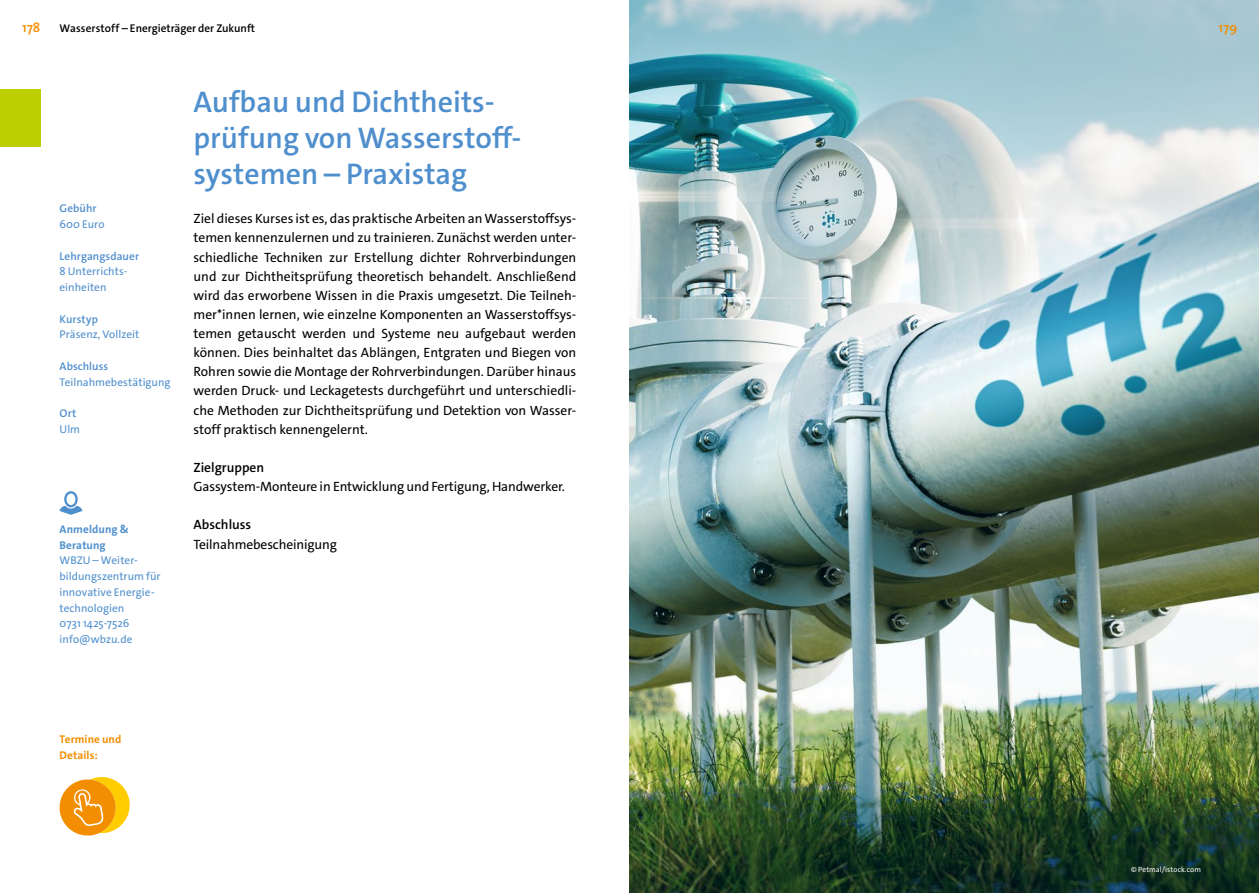
<style>
.page{position:relative;width:1259px;height:893px;background:#fff}
.page>*{position:absolute;margin:0;border:0;box-sizing:border-box;transform-origin:0 0}
.t1{font:600 30px/36px "The Sans C4 s";color:#4f8fcd}
.t2{font:13.5px/19.2px "The Sans C4 s";letter-spacing:-.01em;color:#000;text-align:justify}
.t3{font:600 13.5px "The Sans C4 s";color:#000}
.t4{font:600 13.5px "The Sans C4 s";color:#f28e00}
.t5{font:11.25px/15.8px "The Sans C4 s";letter-spacing:.005em;color:#4f8fcd}
.t6{font:600 11.25px "The Sans C4 s";letter-spacing:.01em;color:#4f8fcd}
.t7{font:600 11.25px "The Sans C4 s";color:#000}
.t8{font:700 11.25px/15.8px "The Sans B W7";letter-spacing:.01em;color:#4f8fcd}
.t9{font:700 11.25px/15.8px "The Sans";letter-spacing:.01em;color:#f28e00}
.t10{font:7.5px "The Sans C4 s";letter-spacing:.01em;color:#fff}
</style>
<div class="page">
<img style="left:629px;top:0;width:630px;height:893px">
<div style="left:0;top:90px;width:40px;height:57px;background:#bccf00"></div>
<svg style="left:60px;top:491px;width:22px;height:24px"></svg>
<svg style="left:59px;top:777px;width:71px;height:59px"></svg>
<p class="t4" style="left:22px;top:19px;width:20px">178</p>
<p class="t4" style="left:1218px;top:19px;width:20px">179</p>
<p class="t7" style="left:60px;top:21px;width:197px">Wasserstoff – Energieträger der Zukunft</p>
<p class="t6" style="left:60px;top:201px;width:38px">Gebühr</p>
<p class="t5" style="left:60px;top:217px;width:46px">600 Euro</p>
<p class="t6" style="left:60px;top:249px;width:81px">Lehrgangsdauer</p>
<p class="t5" style="left:60px;top:264px;width:70px">8 Unterrichts&shy;einheiten</p>
<p class="t6" style="left:60px;top:312px;width:40px">Kurstyp</p>
<p class="t5" style="left:60px;top:327px;width:81px">Präsenz, Vollzeit</p>
<p class="t6" style="left:60px;top:359px;width:50px">Abschluss</p>
<p class="t5" style="left:60px;top:374px;width:112px">Teilnahmebestätigung</p>
<p class="t6" style="left:60px;top:406px;width:18px">Ort</p>
<p class="t5" style="left:60px;top:421px;width:22px">Ulm</p>
<p class="t8" style="left:60px;top:521px;width:71px">Anmeldung &amp;<br>Beratung</p>
<p class="t5" style="left:60px;top:553px;width:103px">WBZU – Weiter&shy;bildungszentrum für innovative Energie&shy;technologien<br>0731 1425-7526 info@wbzu.de</p>
<h1 class="t1" style="left:193px;top:84px;width:329px">Aufbau und Dichtheits&shy;prüfung von Wasserstoff&shy;systemen – Praxistag</h1>
<p class="t2" style="left:193px;top:209px;width:384px">Ziel dieses Kurses ist es, das praktische Arbeiten an Wasserstoffsys&shy;temen kennenzulernen und zu trainieren. Zunächst werden unter&shy;schiedliche Techniken zur Erstellung dichter Rohrverbindungen und zur Dichtheitsprüfung theoretisch behandelt. Anschließend wird das erworbene Wissen in die Praxis umgesetzt. Die Teilneh&shy;mer*innen lernen, wie einzelne Komponenten an Wasserstoffsys&shy;temen getauscht werden und Systeme neu aufgebaut werden können. Dies beinhaltet das Ablängen, Entgraten und Biegen von Rohren sowie die Montage der Rohrverbindungen. Darüber hinaus werden Druck- und Leckagetests durchgeführt und unterschiedli&shy;che Methoden zur Dichtheitsprüfung und Detektion von Wasser&shy;stoff praktisch kennengelernt.</p>
<p class="t3" style="left:193px;top:459px;width:72px">Zielgruppen</p>
<p class="t2" style="left:193px;top:477px;width:373px">Gassystem-Monteure in Entwicklung und Fertigung, Handwerker.</p>
<p class="t3" style="left:193px;top:516px;width:59px">Abschluss</p>
<p class="t2" style="left:193px;top:534px;width:145px">Teilnahmebescheinigung</p>
<p class="t9" style="left:60px;top:732px;width:63px">Termine und<br>Details:</p>
<p class="t10" style="left:1131px;top:864px;width:71px">© Petmal/istock.com</p>
</div>
